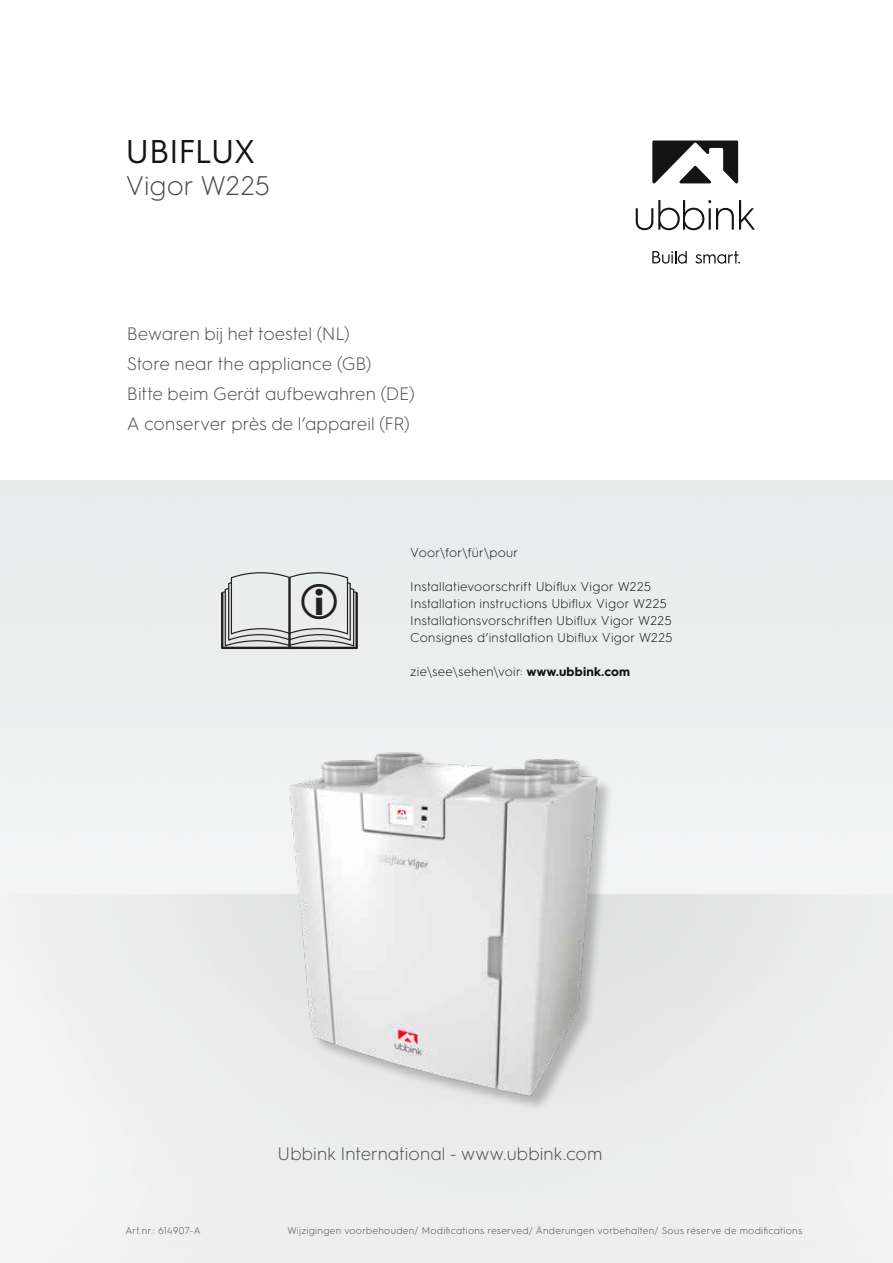
<style>
.page{position:relative;width:893px;height:1263px;background:#fff}
.page>*{position:absolute;margin:0;border:0;box-sizing:border-box;transform-origin:0 0}
.t1{font:33px "HGS3";letter-spacing:-.02em;color:#131413}
.t2{font:300 27px "HGS3";color:#4d4d4c}
.t3{font:300 18px/30.2px "HGS3";color:#4d4d4c}
.t4{font:300 12.75px/17px "HGS3";letter-spacing:.015em;color:#131413}
.t5{font:300 9.75px "HGS3";letter-spacing:.025em;color:#4d4d4c}
.s1{font-weight:700}
</style>
<div class="page">
<div style="left:0;top:480px;width:893px;height:783px;background:#eceeee"></div>
<hr style="left:222px;top:647px;width:68px;height:2px;background:#231f20">
<hr style="left:289px;top:647px;width:68px;height:2px;background:#231f20">
<svg style="left:636px;top:200px;width:119px;height:30px"></svg>
<svg style="left:652px;top:251px;width:35px;height:13px"></svg>
<svg style="left:695px;top:251px;width:45px;height:13px"></svg>
<svg style="left:652px;top:140px;width:86px;height:43px"></svg>
<img style="left:196px;top:676px;width:495px;height:464px">
<svg style="left:221px;top:572px;width:137px;height:76px;background:#cbcccc"></svg>
<h1 class="t1" style="left:125px;top:129px;width:132px">UBIFLUX</h1>
<h2 class="t2" style="left:125px;top:167px;width:146px">Vigor W225</h2>
<h3 class="t3" style="left:127px;top:318px;width:290px">Bewaren bij het toestel (NL)<br>Store near the appliance (GB)<br>Bitte beim Gerät aufbewahren (DE)<br>A conserver près de l’appareil (FR)</h3>
<p class="t4" style="left:410px;top:543px;width:110px">Voor\for\für\pour</p>
<p class="t4" style="left:410px;top:577px;width:264px">Installatievoorschrift Ubiflux Vigor W225<br>Installation instructions Ubiflux Vigor W225<br>Installationsvorschriften Ubiflux Vigor W225<br>Consignes d’installation Ubiflux Vigor W225</p>
<p class="t4" style="left:410px;top:662px;width:221px">zie\see\sehen\voir: <span class="s1">www.ubbink.com</span></p>
<h3 class="t3" style="left:278px;top:1137px;width:326px">Ubbink International - www.ubbink.com</h3>
<p class="t5" style="left:125px;top:1223px;width:77px">Art.nr.: 614907-A</p>
<p class="t5" style="left:287px;top:1223px;width:516px">Wijzigingen voorbehouden/ Modifications reserved/ Änderungen vorbehalten/ Sous réserve de modifications</p>
</div>
